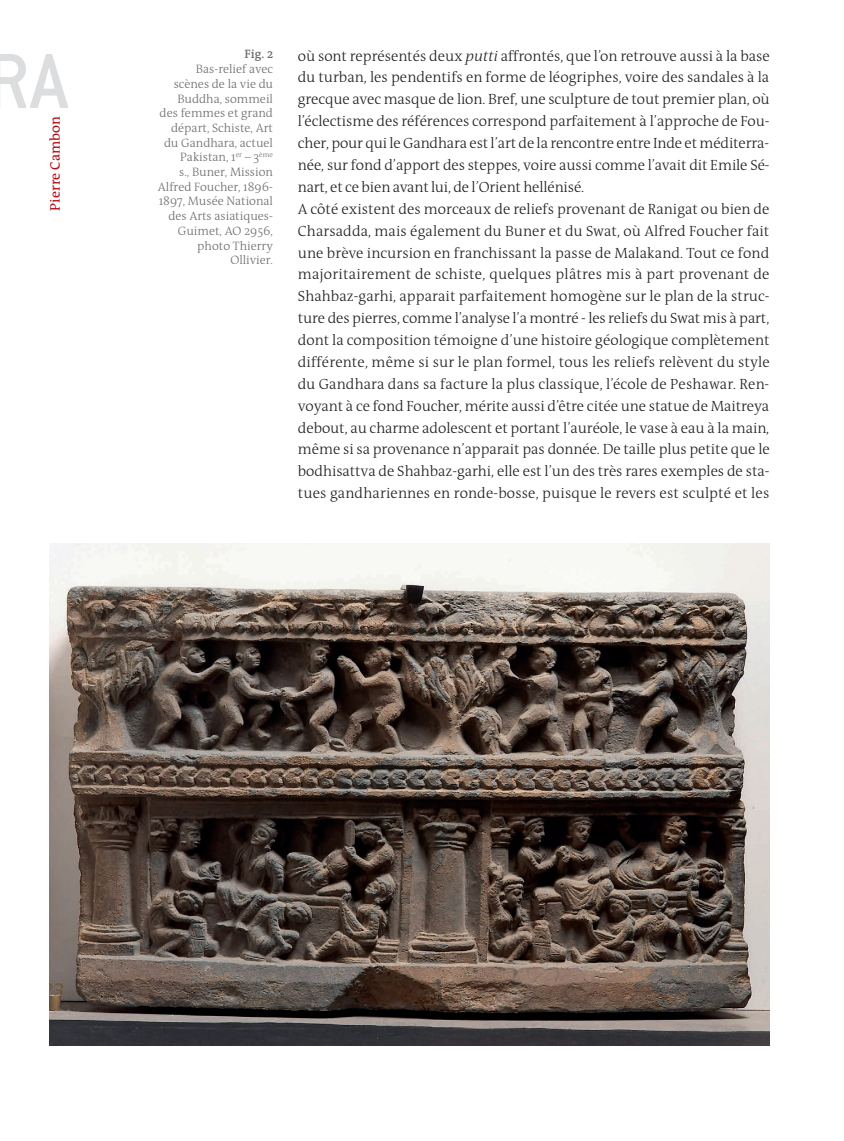
<style>
.page{position:relative;width:844px;height:1141px;background:#fff}
.page>*{position:absolute;margin:0;border:0;box-sizing:border-box;transform-origin:0 0}
.t1{font:500 85.58px "Conduit ITC";color:#dcdddf}
.t2{font:300 14.88px/21.9px "The Antiqua B3";letter-spacing:-.005em;color:#231f20}
.t3{font:14px "The Antiqua B5";color:#b00d15}
.t4{font:300 12.25px/14.7px "The Antiqua B3";color:#6c6d70;text-align:right}
.t5{font:600 12.25px "The Antiqua B6";color:#6c6d70}
.s1{font-family:"The Antiqua B3 i";font-style:italic}
</style>
<div class="page">
<img style="left:50px;top:543px;width:719px;height:502px">
<h1 class="t1" style="left:-14px;top:33px;width:84px">RA</h1>
<p class="t3" style="left:48px;top:211px;width:96px;rotate:-90deg">Pierre Cambon</p>
<p class="t5" style="left:244px;top:48px;width:30px">Fig. 2</p>
<p class="t4" style="left:158px;top:62px;width:117px">Bas-relief avec scènes de la vie du<br>Buddha, sommeil des femmes et grand départ, Schiste, Art du Gandhara, actuel<br>Pakistan, 1<sup>er</sup> – 3<sup>ème<br></sup>s., Buner, Mission<br>Alfred Foucher, 1896-<br>1897, Musée National des Arts asiatiques-<br>Guimet, AO 2956, photo Thierry<br>Ollivier.</p>
<p class="t2" style="left:298px;top:45px;width:473px">où sont représentés deux <span class="s1">putti</span> affrontés, que l’on retrouve aussi à la base du turban, les pendentifs en forme de léogriphes, voire des sandales à la grecque avec masque de lion. Bref, une sculpture de tout premier plan, où l’éclectisme des références correspond parfaitement à l’approche de Fou&shy;cher, pour qui le Gandhara est l’art de la rencontre entre Inde et méditerra&shy;née, sur fond d’apport des steppes, voire aussi comme l’avait dit Emile Sé&shy;nart, et ce bien avant lui, de l’Orient hellénisé.<br>A côté existent des morceaux de reliefs provenant de Ranigat ou bien de Charsadda, mais également du Buner et du Swat, où Alfred Foucher fait une brève incursion en franchissant la passe de Malakand. Tout ce fond majoritairement de schiste, quelques plâtres mis à part provenant de Shahbaz-garhi, apparait parfaitement homogène sur le plan de la struc&shy;ture des pierres, comme l’analyse l’a montré - les reliefs du Swat mis à part, dont la composition témoigne d’une histoire géologique complètement différente, même si sur le plan formel, tous les reliefs relèvent du style du Gandhara dans sa facture la plus classique, l’école de Peshawar. Ren&shy;voyant à ce fond Foucher, mérite aussi d’être citée une statue de Maitreya debout, au charme adolescent et portant l’auréole, le vase à eau à la main, même si sa provenance n’apparait pas donnée. De taille plus petite que le bodhisattva de Shahbaz-garhi, elle est l’un des très rares exemples de sta&shy;tues gandhariennes en ronde-bosse, puisque le revers est sculpté et les</p>
</div>
